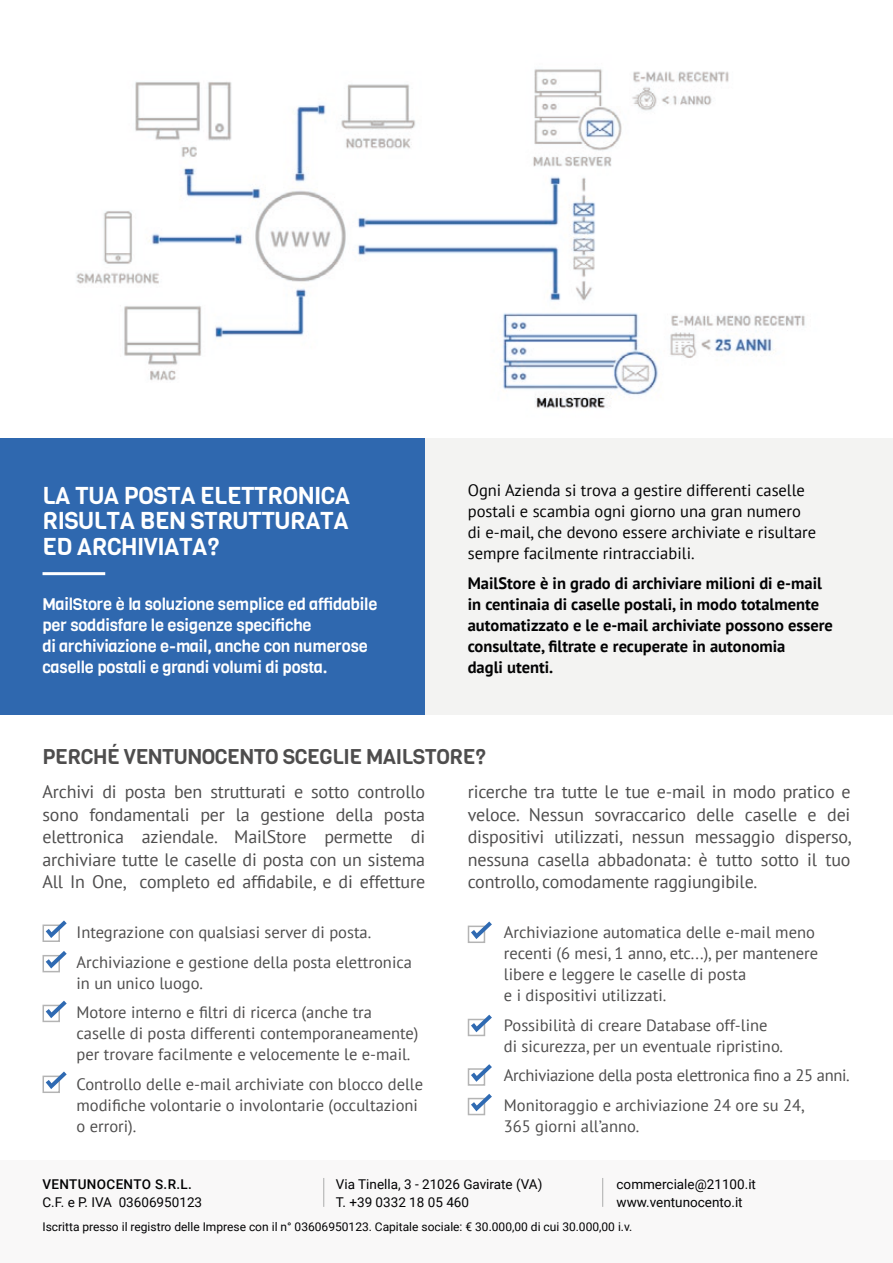
<style>
.page{position:relative;width:893px;height:1263px;background:#fff}
.page>*{position:absolute;margin:0;border:0;box-sizing:border-box;transform-origin:0 0}
.t1{font:24px/25.5px "Viga";letter-spacing:-.02em;color:#fff;text-align:justify}
.t2{font:21px "Viga";letter-spacing:-.02em;color:#4e4d4d}
.t3{font:18px/22.5px "PT Sans";letter-spacing:-.01em;color:#4e4d4d;text-align:justify}
.t4{font:16.5px/21px "PT Sans";color:#4e4d4d}
.t5{font:700 16.5px/21px "PT Sans";color:#020203}
.t6{font:16.5px/21px "PT Sans";color:#020203}
.t7{font:16.5px/21px "Viga";letter-spacing:-.01em;color:#fff}
.t8{font:16.5px/29.5px "PT Sans";letter-spacing:-.02em;color:#4e4d4d}
.t9{font:13.5px/18px "Roboto";color:#020203}
.t10{font:500 13.5px "Roboto";letter-spacing:.025em;color:#020203}
.t11{font:12px "Roboto";color:#020203}
</style>
<div class="page">
<img style="left:76px;top:69px;width:729px;height:340px">
<div style="left:0;top:1160px;width:893px;height:103px;background:#f9f8f8"></div>
<div style="left:468px;top:925px;width:17px;height:18px;border:2px solid #b4b4b4"></div>
<svg style="left:471px;top:921px;width:21px;height:18px"></svg>
<div style="left:43px;top:924px;width:17px;height:18px;border:2px solid #b4b4b4"></div>
<svg style="left:46px;top:920px;width:21px;height:18px"></svg>
<div style="left:43px;top:955px;width:17px;height:17px;border:2px solid #b4b4b4"></div>
<svg style="left:46px;top:951px;width:21px;height:17px"></svg>
<div style="left:43px;top:1005px;width:17px;height:17px;border:2px solid #b4b4b4"></div>
<svg style="left:46px;top:1001px;width:21px;height:17px"></svg>
<div style="left:468px;top:1019px;width:17px;height:17px;border:2px solid #b4b4b4"></div>
<svg style="left:471px;top:1015px;width:21px;height:17px"></svg>
<div style="left:468px;top:1068px;width:17px;height:18px;border:2px solid #b4b4b4"></div>
<svg style="left:471px;top:1064px;width:21px;height:18px"></svg>
<div style="left:468px;top:1098px;width:17px;height:17px;border:2px solid #b4b4b4"></div>
<svg style="left:471px;top:1094px;width:21px;height:17px"></svg>
<div style="left:43px;top:1075px;width:17px;height:18px;border:2px solid #b4b4b4"></div>
<svg style="left:46px;top:1071px;width:21px;height:18px"></svg>
<svg style="left:323px;top:1178px;width:1px;height:29px"></svg>
<svg style="left:602px;top:1178px;width:1px;height:29px"></svg>
<div style="left:0;top:438px;width:425px;height:276px;background:#2f68af"></div>
<div style="left:425px;top:438px;width:468px;height:276px;background:#f3f3f2"></div>
<hr style="left:43px;top:572px;width:62px;height:3px;background:#fff">
<h1 class="t1" style="left:43px;top:483px;width:309px">LA TUA POSTA ELETTRONICA RISULTA BEN STRUTTURATA ED ARCHIVIATA?</h1>
<p class="t7" style="left:43px;top:594px;width:336px">MailStore è la soluzione semplice ed affidabile per soddisfare le esigenze specifiche<br>di archiviazione e-mail, anche con numerose caselle postali e grandi volumi di posta.</p>
<p class="t6" style="left:468px;top:480px;width:350px">Ogni Azienda si trova a gestire differenti caselle postali e scambia ogni giorno una gran numero di e-mail, che devono essere archiviate e risultare sempre facilmente rintracciabili.</p>
<p class="t5" style="left:468px;top:572px;width:367px">MailStore è in grado di archiviare milioni di e-mail in centinaia di caselle postali, in modo totalmente automatizzato e le e-mail archiviate possono essere consultate, filtrate e recuperate in autonomia<br>dagli utenti.</p>
<p class="t2" style="left:43px;top:743px;width:445px">PERCHÉ VENTUNOCENTO SCEGLIE MAILSTORE?</p>
<p class="t3" style="left:43px;top:780px;width:384px">Archivi di posta ben strutturati e sotto controllo sono fondamentali per la gestione della posta elettronica aziendale. MailStore permette di archiviare tutte le caselle di posta con un sistema All In One, completo ed affidabile, e di effetture</p>
<p class="t3" style="left:468px;top:780px;width:386px">ricerche tra tutte le tue e-mail in modo pratico e veloce. Nessun sovraccarico delle caselle e dei dispositivi utilizzati, nessun messaggio disperso, nessuna casella abbadonata: è tutto sotto il tuo controllo, comodamente raggiungibile.</p>
<p class="t4" style="left:77px;top:917px;width:337px;line-height:29.5px">Integrazione con qualsiasi server di posta.<br>Archiviazione e gestione della posta elettronica</p>
<p class="t4" style="left:77px;top:968px;width:297px;line-height:29.5px">in un unico luogo.<br>Motore interno e filtri di ricerca (anche tra</p>
<p class="t4" style="left:77px;top:1023px;width:343px">caselle di posta differenti contemporaneamente) per trovare facilmente e velocemente le e-mail.</p>
<p class="t4" style="left:77px;top:1073px;width:348px">Controllo delle e-mail archiviate con blocco delle modifiche volontarie o involontarie (occultazioni o errori).</p>
<p class="t4" style="left:504px;top:922px;width:316px">Archiviazione automatica delle e-mail meno recenti (6 mesi, 1 anno, etc...), per mantenere libere e leggere le caselle di posta<br>e i dispositivi utilizzati.</p>
<p class="t4" style="left:504px;top:1014px;width:281px">Possibilità di creare Database off-line di sicurezza, per un eventuale ripristino.</p>
<p class="t8" style="left:504px;top:1060px;width:347px">Archiviazione della posta elettronica fino a 25 anni.<br>Monitoraggio e archiviazione 24 ore su 24,</p>
<p class="t4" style="left:504px;top:1115px;width:137px">365 giorni all’anno.</p>
<p class="t9" style="left:336px;top:1174px;width:208px">Via Tinella, 3 - 21026 Gavirate (VA)<br>T. +39 0332 18 05 460</p>
<p class="t9" style="left:617px;top:1174px;width:141px">commerciale@21100.it www.ventunocento.it</p>
<p class="t11" style="left:43px;top:1218px;width:591px">Iscritta presso il registro delle Imprese con il n° 03606950123. Capitale sociale: € 30.000,00 di cui 30.000,00 i.v.</p>
<p class="t10" style="left:43px;top:1174px;width:151px">VENTUNOCENTO S.R.L.</p>
<p class="t9" style="left:43px;top:1192px;width:161px">C.F. e P. IVA 03606950123</p>
</div>
